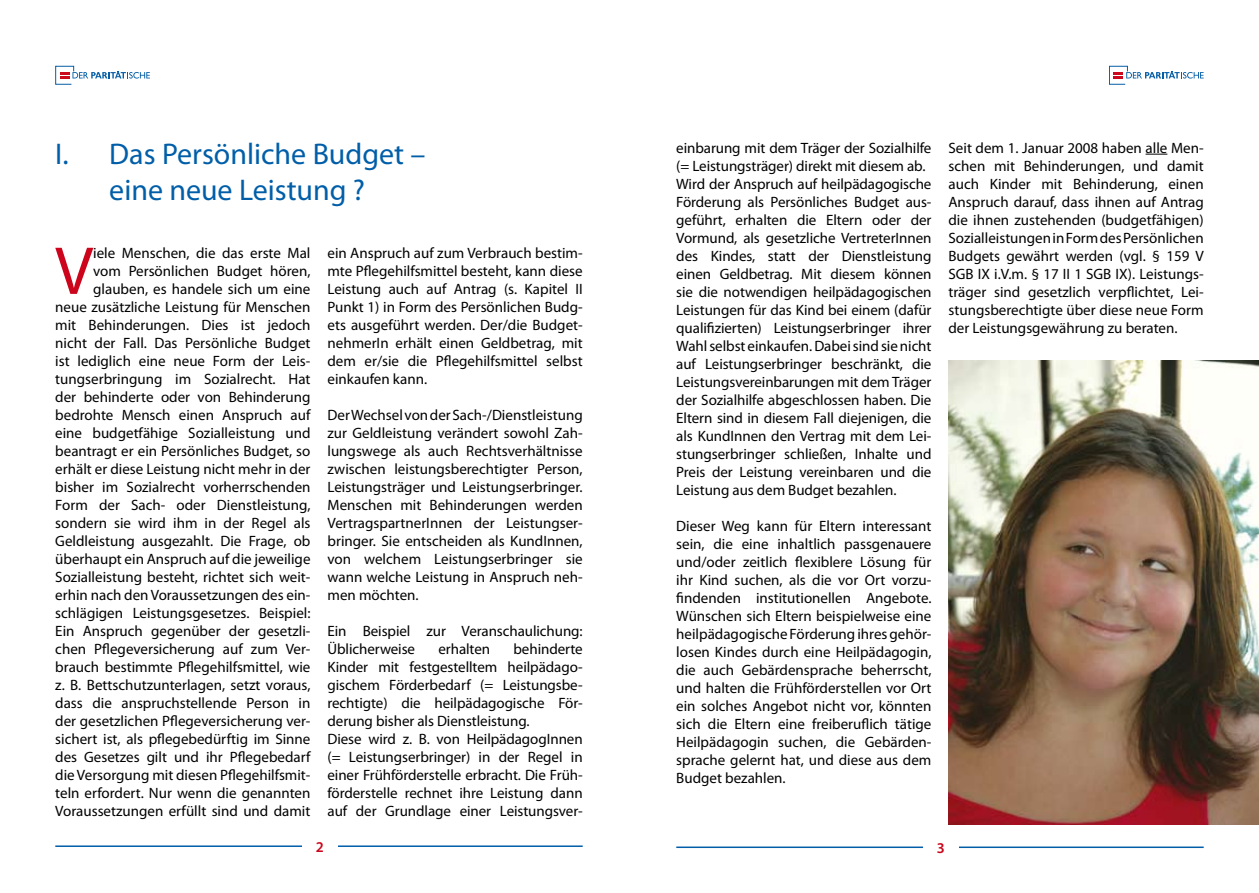
<style>
.page{position:relative;width:1259px;height:893px;background:#fff}
.page>*{position:absolute;margin:0;border:0;box-sizing:border-box;transform-origin:0 0}
.t1{font:68.4px "Myriad Pro";color:#cc051c}
.t2{font:30px/36px "Myriad Pro";color:#005ea8;text-align:center}
.t3{font:15px/18px "Myriad Pro";color:#000;text-align:justify}
.t4{font:600 15px "Myriad Pro";color:#cc051c}
</style>
<div class="page">
<hr style="left:55px;top:845px;width:528px;height:2px;background:#005ea8">
<div style="left:302px;top:840px;width:36px;height:26px;background:#fff"></div>
<svg style="left:55px;top:66px;width:95px;height:19px"></svg>
<hr style="left:676px;top:846px;width:527px;height:2px;background:#005ea8">
<div style="left:923px;top:841px;width:35px;height:26px;background:#fff"></div>
<svg style="left:1109px;top:66px;width:94px;height:19px"></svg>
<svg style="left:1145px;top:154px;width:22px;height:1px"></svg>
<img style="left:948px;top:360px;width:311px;height:465px">
<h2 class="t2" style="left:55px;top:135px;width:372px">I. Das Persönliche Budget – eine neue Leistung ?</h2>
<p class="t3" style="left:55px;top:244px;width:257px;text-align:right">iele Menschen, die das erste Mal<br>vom Persönlichen Budget hören, glauben, es handele sich um eine<br>neue zusätzliche Leistung für Menschen mit Behinderungen. Dies ist jedoch nicht der Fall. Das Persönliche Budget ist lediglich eine neue Form der Leis&shy;tungserbringung im Sozialrecht. Hat der behinderte oder von Behinderung bedrohte Mensch einen Anspruch auf eine budgetfähige Sozialleistung und beantragt er ein Persönliches Budget, so erhält er diese Leistung nicht mehr in der bisher im Sozialrecht vorherrschenden Form der Sach- oder Dienstleistung, sondern sie wird ihm in der Regel als Geldleistung ausgezahlt. Die Frage, ob überhaupt ein Anspruch auf die jeweilige Sozialleistung besteht, richtet sich weit&shy;erhin nach den Voraussetzungen des ein&shy;schlägigen Leistungsgesetzes. Beispiel:<br>Ein Anspruch gegenüber der gesetzli&shy;chen Pflegeversicherung auf zum Ver&shy;brauch bestimmte Pflegehilfsmittel, wie z. B. Bettschutzunterlagen, setzt voraus, dass die anspruchstellende Person in der gesetzlichen Pflegeversicherung ver&shy;sichert ist, als pflegebedürftig im Sinne des Gesetzes gilt und ihr Pflegebedarf die Versorgung mit diesen Pflegehilfsmit&shy;teln erfordert. Nur wenn die genannten Voraussetzungen erfüllt sind und damit</p>
<p class="t3" style="left:327px;top:244px;width:257px">ein Anspruch auf zum Verbrauch bestim&shy;mte Pflegehilfsmittel besteht, kann diese Leistung auch auf Antrag (s. Kapitel II Punkt 1) in Form des Persönlichen Budg&shy;ets ausgeführt werden. Der/die Budget&shy;nehmerIn erhält einen Geldbetrag, mit dem er/sie die Pflegehilfsmittel selbst einkaufen kann.</p>
<h1 class="t1" style="left:55px;top:229px;width:40px">V</h1>
<p class="t3" style="left:327px;top:406px;width:257px">Der Wechsel von der Sach-/Dienstleistung zur Geldleistung verändert sowohl Zah&shy;lungswege als auch Rechtsverhältnisse zwischen leistungsberechtigter Person, Leistungsträger und Leistungserbringer.<br>Menschen mit Behinderungen werden VertragspartnerInnen der Leistungser&shy;bringer. Sie entscheiden als KundInnen, von welchem Leistungserbringer sie wann welche Leistung in Anspruch neh&shy;men möchten.</p>
<p class="t3" style="left:327px;top:622px;width:257px">Ein Beispiel zur Veranschaulichung:<br>Üblicherweise</p>
<p class="t3" style="left:327px;top:640px;width:257px;text-align:left;text-indent:186px">behinderte Kinder mit festgestelltem heilpädago&shy;gischem Förderbedarf (= Leistungsbe&shy;rechtigte) die heilpädagogische För&shy;derung bisher als Dienstleistung.<br>Diese wird z. B. von HeilpädagogInnen (= Leistungserbringer) in der Regel in einer Frühförderstelle erbracht. Die Früh&shy;förderstelle rechnet ihre Leistung dann auf der Grundlage einer Leistungsver-</p>
<p class="t3" style="left:438px;top:640px;width:53px">erhalten</p>
<p class="t3" style="left:676px;top:138px;width:257px;text-align:left">einbarung mit dem Träger der Sozialhilfe (= Leistungsträger) direkt mit diesem ab.<br>Wird der Anspruch auf heilpädagogische Förderung als Persönliches Budget aus&shy;geführt, erhalten die Eltern oder der Vormund, als gesetzliche VertreterInnen des Kindes, statt der Dienstleistung einen Geldbetrag. Mit diesem können sie die notwendigen heilpädagogischen Leistungen für das Kind bei einem (dafür qualifizierten) Leistungserbringer ihrer Wahl selbst einkaufen. Dabei sind sie nicht auf Leistungserbringer beschränkt, die Leistungsvereinbarungen mit dem Träger der Sozialhilfe abgeschlossen haben. Die Eltern sind in diesem Fall diejenigen, die als KundInnen den Vertrag mit dem Lei&shy;stungserbringer schließen, Inhalte und Preis der Leistung vereinbaren und die Leistung aus dem Budget bezahlen.</p>
<p class="t3" style="left:676px;top:516px;width:257px">Dieser Weg kann für Eltern interessant sein, die eine inhaltlich passgenauere und/oder zeitlich flexiblere Lösung für ihr Kind suchen, als die vor Ort vorzu&shy;findenden institutionellen Angebote.<br>Wünschen sich Eltern beispielweise eine heilpädagogische Förderung ihres gehör&shy;losen Kindes durch eine Heilpädagogin, die auch Gebärdensprache beherrscht, und halten die Frühförderstellen vor Ort ein solches Angebot nicht vor, könnten sich die Eltern eine freiberuflich tätige Heilpädagogin suchen, die Gebärden&shy;sprache gelernt hat, und diese aus dem Budget bezahlen.</p>
<p class="t3" style="left:948px;top:138px;width:257px">Seit dem 1. Januar 2008 haben alle Men&shy;schen mit Behinderungen, und damit auch Kinder mit Behinderung, einen Anspruch darauf, dass ihnen auf Antrag die ihnen zustehenden (budgetfähigen)<br>Sozialleistungen in Form des Persönlichen Budgets gewährt werden (vgl. § 159 V SGB IX i.V.m. § 17 II 1 SGB IX). Leistungs&shy;träger sind gesetzlich verpflichtet, Lei&shy;stungsberechtigte über diese neue Form der Leistungsgewährung zu beraten.</p>
<p class="t4" style="left:316px;top:837px;width:10px">2</p>
<p class="t4" style="left:937px;top:838px;width:10px">3</p>
</div>
